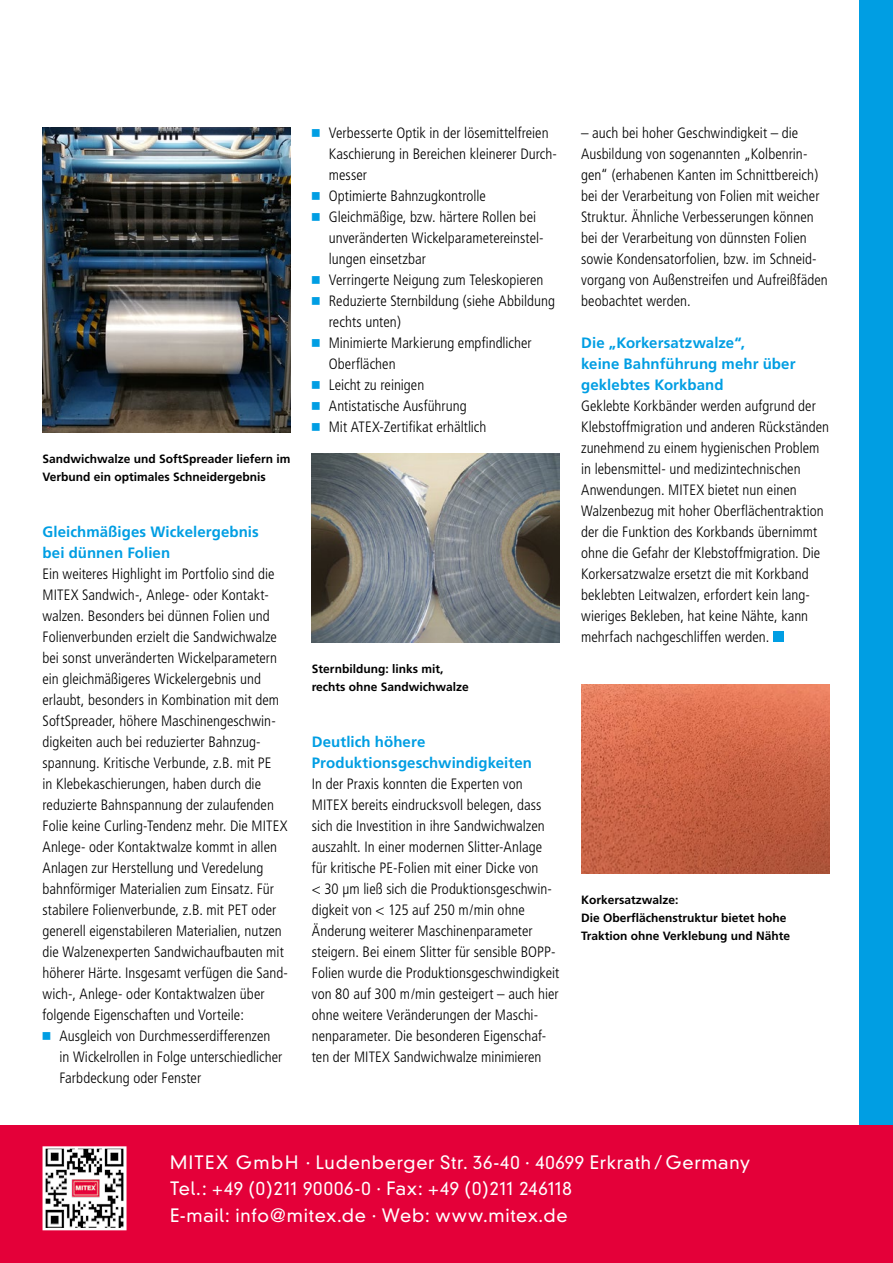
<style>
.page{position:relative;width:893px;height:1263px;background:#fff}
.page>*{position:absolute;margin:0;border:0;box-sizing:border-box;transform-origin:0 0}
.t1{font:300 17.85px/26.4px "DIN Neuzeit Grotesk";letter-spacing:.04em;color:#fff}
.t2{font:300 condensed 15px/21px "Frutiger";color:#000}
.t3{font:700 15px/21px "Frutiger";letter-spacing:.005em;color:#009ee3}
.t4{font:700 12px/18px "Frutiger";color:#000}
</style>
<div class="page">
<div style="left:859px;top:0;width:34px;height:1263px;background:#009ee3"></div>
<div style="left:773px;top:632px;width:11px;height:10px;background:#009ee3"></div>
<img style="left:43px;top:128px;width:248px;height:304px">
<img style="left:312px;top:453px;width:248px;height:189px">
<img style="left:581px;top:684px;width:248px;height:189px">
<div style="left:0;top:1125px;width:893px;height:138px;background:#e40039"></div>
<img style="left:46px;top:1149px;width:78px;height:78px">
<div style="left:43px;top:1146px;width:84px;height:84px;border:2px solid #fff"></div>
<p class="t4" style="left:43px;top:450px;width:250px">Sandwichwalze und SoftSpreader liefern im<br>Verbund ein optimales Schneidergebnis</p>
<p class="t3" style="left:43px;top:523px;width:218px">Gleichmäßiges Wickelergebnis bei dünnen Folien</p>
<p class="t2" style="left:43px;top:565px;width:247px">Ein weiteres Highlight im Portfolio sind die MITEX Sandwich-, Anlege- oder Kontakt&shy;walzen. Besonders bei dünnen Folien und Folienverbunden erzielt die Sandwichwalze bei sonst unveränderten Wickelparametern ein gleichmäßigeres Wickelergebnis und erlaubt, besonders in Kombination mit dem SoftSpreader, höhere Maschinengeschwin&shy;digkeiten auch bei reduzierter Bahnzug&shy;spannung. Kritische Verbunde, z.B. mit PE<br>in Klebekaschierungen, haben durch die reduzierte Bahnspannung der zulaufenden Folie keine Curling-Tendenz mehr. Die MITEX Anlege- oder Kontaktwalze kommt in allen Anlagen zur Herstellung und Veredelung bahnförmiger Materialien zum Einsatz. Für stabilere Folienverbunde, z.B. mit PET oder generell eigenstabileren Materialien, nutzen die Walzenexperten Sandwichaufbauten mit höherer Härte. Insgesamt verfügen die Sand&shy;wich-, Anlege- oder Kontaktwalzen über folgende Eigenschaften und Vorteile:</p>
<p class="t2" style="left:60px;top:1027px;width:224px">Ausgleich von Durchmesserdifferenzen in Wickelrollen in Folge unterschiedlicher<br>Farbdeckung oder Fenster</p>
<p class="t2" style="left:329px;top:124px;width:230px">Verbesserte Optik in der lösemittelfreien<br>Kaschierung in Bereichen kleinerer Durch&shy;messer<br>Optimierte Bahnzugkontrolle<br>Gleichmäßige, bzw. härtere Rollen bei unveränderten Wickelparametereinstel&shy;lungen einsetzbar<br>Verringerte Neigung zum Teleskopieren<br>Reduzierte Sternbildung (siehe Abbildung rechts unten)<br>Minimierte Markierung empfindlicher<br>Oberflächen<br>Leicht zu reinigen<br>Antistatische Ausführung<br>Mit ATEX-Zertifikat erhältlich</p>
<p class="t4" style="left:312px;top:660px;width:159px">Sternbildung: links mit, rechts ohne Sandwichwalze</p>
<p class="t3" style="left:312px;top:733px;width:222px">Deutlich höhere<br>Produktionsgeschwindigkeiten</p>
<p class="t2" style="left:312px;top:775px;width:249px">In der Praxis konnten die Experten von MITEX bereits eindrucksvoll belegen, dass sich die Investition in ihre Sandwichwalzen auszahlt. In einer modernen Slitter-Anlage für kritische PE-Folien mit einer Dicke von<br>&lt; 30 µm ließ sich die Produktionsgeschwin&shy;digkeit von &lt; 125 auf 250 m/min ohne Änderung weiterer Maschinenparameter steigern. Bei einem Slitter für sensible BOPP-Folien wurde die Produktions geschwindigkeit von 80 auf 300 m/min gesteigert – auch hier ohne weitere Veränderungen der Maschi&shy;nenparameter. Die besonderen Eigenschaf&shy;ten der MITEX Sandwichwalze minimieren</p>
<p class="t2" style="left:581px;top:124px;width:248px">– auch bei hoher Geschwindigkeit – die Ausbildung von sogenannten „Kolbenrin&shy;gen“ (erhabenen Kanten im Schnittbereich) bei der Verarbeitung von Folien mit weicher Struktur. Ähnliche Verbesserungen können bei der Verarbeitung von dünnsten Folien sowie Kondensatorfolien, bzw. im Schneid&shy;vorgang von Außenstreifen und Aufreißfäden beobachtet werden.</p>
<p class="t3" style="left:581px;top:334px;width:216px">Die „Korkersatzwalze“,<br>keine Bahnführung mehr über geklebtes Korkband</p>
<p class="t2" style="left:581px;top:397px;width:250px">Geklebte Korkbänder werden aufgrund der Klebstoffmigration und anderen Rückständen zunehmend zu einem hygienischen Problem in lebensmittel- und medizintechnischen Anwendungen. MITEX bietet nun einen Walzenbezug mit hoher Oberflächentraktion der die Funktion des Korkbands übernimmt ohne die Gefahr der Klebstoffmigration. Die Korkersatzwalze ersetzt die mit Korkband beklebten Leitwalzen, erfordert kein lang&shy;wieriges Bekleben, hat keine Nähte, kann mehrfach nachgeschliffen werden.</p>
<p class="t4" style="left:581px;top:891px;width:210px">Korkersatzwalze:<br>Die Oberflächenstruktur bietet hohe<br>Traktion ohne Verklebung und Nähte</p>
<p class="t1" style="left:170px;top:1150px;width:582px">MITEX GmbH · Ludenberger Str. 36-40 · 40699 Erkrath / Germany<br>Tel.: +49 (0)211 90006-0 · Fax: +49 (0)211 246118<br>E-mail: info@mitex.de · Web: www.mitex.de</p>
</div>
